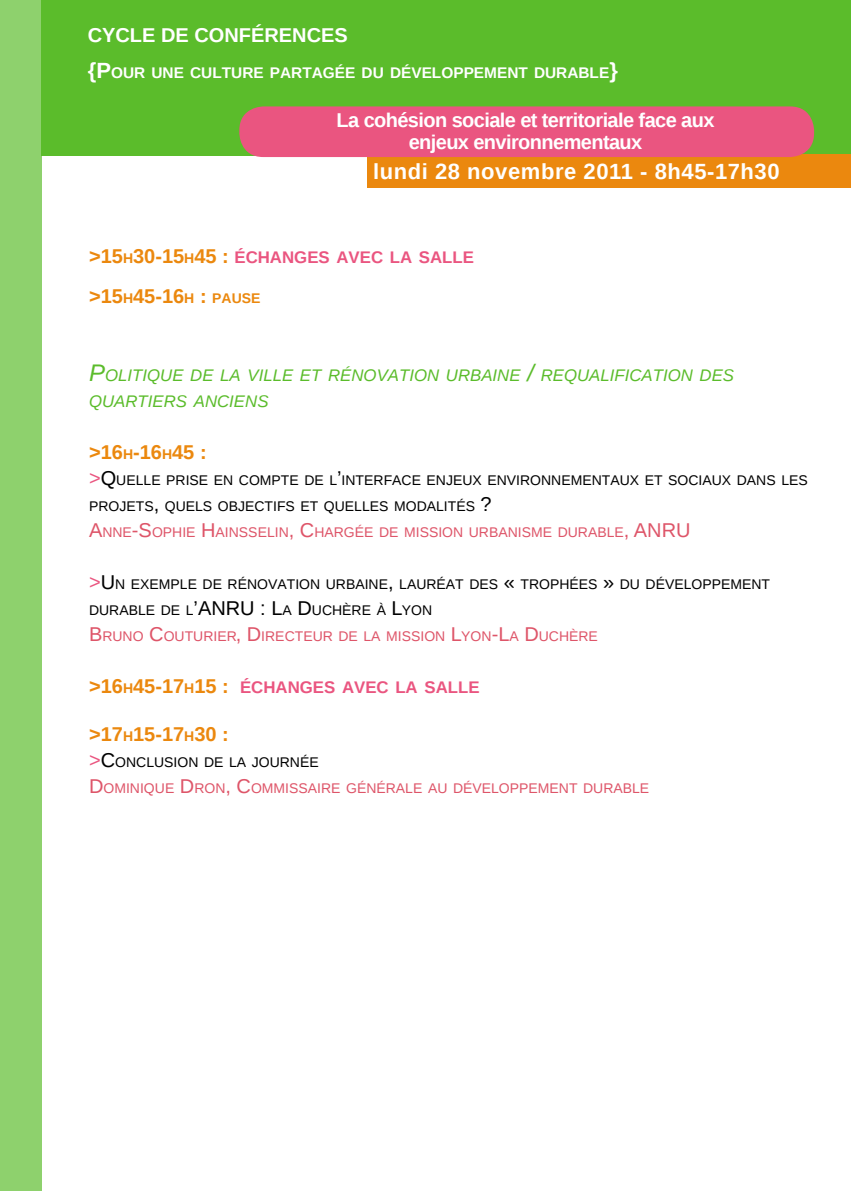
<style>
.page{position:relative;width:851px;height:1191px;background:#fff}
.page>*{position:absolute;margin:0;border:0;box-sizing:border-box;transform-origin:0 0}
.t1{font:700 22px "Liberation Sans";letter-spacing:.025em;color:#fff}
.t2{font:700 20px/22px "Liberation Sans";letter-spacing:-.03em;color:#fff;text-align:center}
.t3{font:700 20px "Liberation Sans";color:#eb880e}
.t4{font:700 20px "Liberation Sans";color:#fff}
.t5{font:italic 16.8px/26px "Liberation Sans";color:#5bbc2b}
.t6{font:700 16.8px "Liberation Sans";color:#ea5580}
.t7{font:700 15.4px "Liberation Sans";color:#fff}
.t8{font:14px/26px "Liberation Sans";color:#000}
.t9{font:14px/26px "Liberation Sans";color:#de5569;text-align:center}
.s1{font-style:inherit}
.s2{font-size:22px}
.s3{font-size:20px;color:#eb880e}
.s4{font-size:14px;color:#eb880e}
.s5{font-size:14px}
.s6{font-size:24px}
.s7{font-size:20px;color:#ea5580}
.s8{font-size:20px}
.s9{font-size:20px;color:#de5569}
.s10{color:#de5569}
.s11{font-size:20px;color:#000}
.s12{color:#000}
</style>
<div class="page">
<div style="left:0;top:0;width:42px;height:1191px;background:#8ed16d"></div>
<div style="left:41px;top:0;width:809px;height:156px;background:#5bbc2b"></div>
<div style="left:367px;top:154px;width:483px;height:34px;background:#eb880e"></div>
<div style="left:239px;top:106px;width:575px;height:51px;background:#ea5580;border-radius:24px"></div>
<h2 class="t4" style="left:88px;top:21px;width:262px">CYCLE DE CONF<span class="s1">é</span>RENCES</h2>
<p class="t7" style="left:88px;top:62px;width:345px"><span class="s2">{P</span>OUR UNE CULTURE PARTAGÉE DU DÉVELOPPE</p>
<p class="t7" style="left:484px;top:62px;width:135px">MENT DURABLE<span class="s2">}</span></p>
<h2 class="t2" style="left:336px;top:108px;width:379px">La cohésion sociale et territoriale face aux enjeux environnementaux</h2>
<h1 class="t1" style="left:373px;top:156px;width:408px">lundi 28 novembre 2011 - 8h45-17h30</h1>
<p class="t6" style="left:89px;top:245px;width:364px"><span class="s3">&gt;15</span><span class="s4">H</span><span class="s3">30-15</span><span class="s4">H</span><span class="s3">45 :</span> ÉCHANGES AVEC LA SALLE</p>
<h2 class="t3" style="left:89px;top:282px;width:163px">&gt;15<span class="s5">H</span>45-16<span class="s5">H</span> : <span class="s5">PAUSE</span></h2>
<p class="t5" style="left:89px;top:362px;width:646px"><span class="s6">P</span>OLITIQUE DE LA VILL E ET RÉNOVATION URBAINE <span class="s6">/</span> REQUALIFICATION DES<br>QUARTIERS ANCIENS</p>
<h2 class="t3" style="left:89px;top:438px;width:119px">&gt;16<span class="s5">H</span>-16<span class="s5">H</span>45 :</h2>
<p class="t8" style="left:89px;top:468px;width:720px"><span class="s7">&gt;</span><span class="s8">Q</span>UELLE PRISE EN COMPTE DE L<span class="s8">’</span>I NTERFACE ENJEUX ENVI RONNEMENTAUX ET SOCIAUX DANS LES<br>PROJETS<span class="s8">,</span> QUELS OBJECTI FS ET QUELLES MODALITÉS <span class="s8">?<br></span><span class="s9">A</span><span class="s10">NNE</span><span class="s9">-S</span><span class="s10">OPHI E</span> <span class="s9">H</span><span class="s10">AI NSSELI N</span><span class="s9">, C</span><span class="s10">HARGÉE DE MISSION URBANISME DURABLE</span><span class="s9">, ANRU</span></p>
<p class="t8" style="left:89px;top:572px;width:682px"><span class="s7">&gt;</span><span class="s8">U</span> N EXEMPLE DE RÉNOVATION URBAI NE<span class="s8">,</span> LAURÉAT DES <span class="s8">«</span> TROPHÉES <span class="s8">»</span> DU DÉVELOPPEMENT<br>DURABLE DE L<span class="s8">’ANRU</span></p>
<p class="t9" style="left:89px;top:598px;width:510px"><span class="s11">: L</span><span class="s12">A</span> <span class="s11">D</span><span class="s12">UCHÈRE À</span> <span class="s11">L</span><span class="s12">YON<br></span><span class="s8">B</span>RUNO <span class="s8">C</span>OUTURI ER<span class="s8">, D</span> I RECTEUR DE LA MISSION <span class="s8">L</span>YON<span class="s8">-L</span>A <span class="s8">D</span>UCHÈRE</p>
<p class="t6" style="left:89px;top:675px;width:370px"><span class="s3">&gt;16</span><span class="s4">H</span><span class="s3">45-17</span><span class="s4">H</span><span class="s3">15 :</span> ÉCHANGES AVEC LA SALLE</p>
<h2 class="t3" style="left:89px;top:720px;width:141px">&gt;17<span class="s5">H</span>15-17<span class="s5">H</span>30 :</h2>
<p class="t9" style="left:89px;top:750px;width:561px;text-align:left"><span class="s7">&gt;</span><span class="s11">C</span><span class="s12">ONCLUSION DE LA JOURNÉE<br></span><span class="s8">D</span>OMI NIQUE <span class="s8">D</span>RON<span class="s8">, C</span>OMMISSAI RE GÉNÉRALE AU DÉVELOPPEMENT DURABLE</p>
</div>
